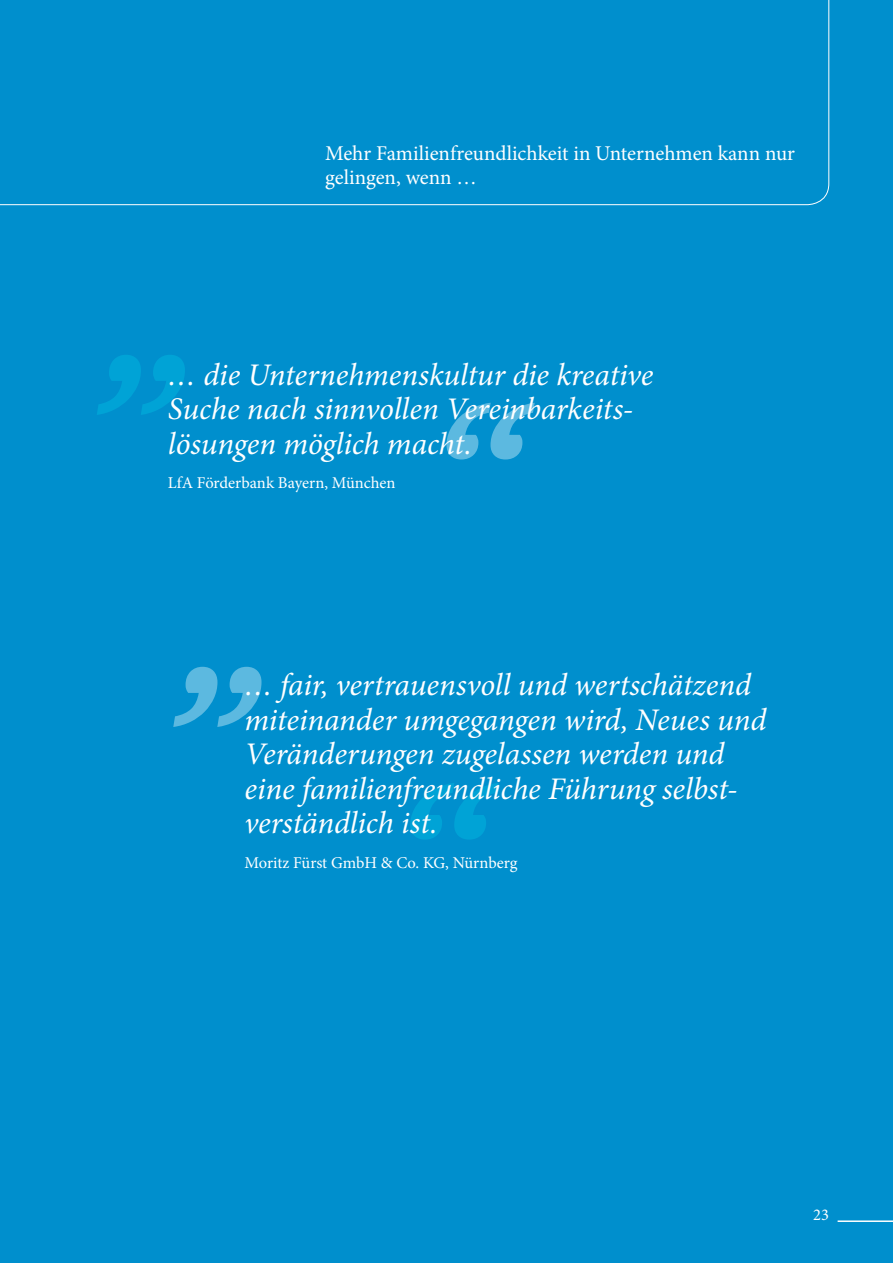
<style>
.page{position:relative;width:893px;height:1263px;background:#008fcd}
.page>*{position:absolute;margin:0;border:0;box-sizing:border-box;transform-origin:0 0}
.t1{font:italic 31.5px/34.5px "Minion Pro";letter-spacing:-.005em;color:#fff}
.t2{font:21px/24px "Minion Pro";color:#fff}
.t3{font:16.5px "Minion Pro";color:#fff}
</style>
<div class="page">
<hr style="left:838px;top:1220px;width:55px;height:2px;background:#fff">
<svg style="left:0;top:0;width:830px;height:205px"></svg>
<svg style="left:97px;top:355px;width:88px;height:60px"></svg>
<svg style="left:446px;top:403px;width:89px;height:56px"></svg>
<hr style="left:308px;top:111px;width:1px;height:85px;background:#008fcd">
<svg style="left:410px;top:783px;width:88px;height:57px"></svg>
<svg style="left:173px;top:667px;width:88px;height:60px"></svg>
<p class="t2" style="left:325px;top:141px;width:471px">Mehr Familienfreundlichkeit in Unternehmen kann nur gelingen, wenn …</p>
<p class="t1" style="left:168px;top:357px;width:487px">… die Unternehmenskultur die kreative<br>Suche nach sinnvollen Vereinbarkeits&shy;lösungen möglich macht.</p>
<p class="t3" style="left:168px;top:472px;width:229px">LfA Förderbank Bayern, München</p>
<p class="t1" style="left:245px;top:668px;width:523px">… fair, vertrauensvoll und wertschätzend miteinander umgegangen wird, Neues und Veränderungen zugelassen werden und eine familienfreundliche Führung selbst&shy;verständlich ist.</p>
<p class="t3" style="left:245px;top:851px;width:275px">Moritz Fürst GmbH &amp; Co. KG, Nürnberg</p>
<p class="t3" style="left:813px;top:1204px;width:17px">23</p>
</div>
